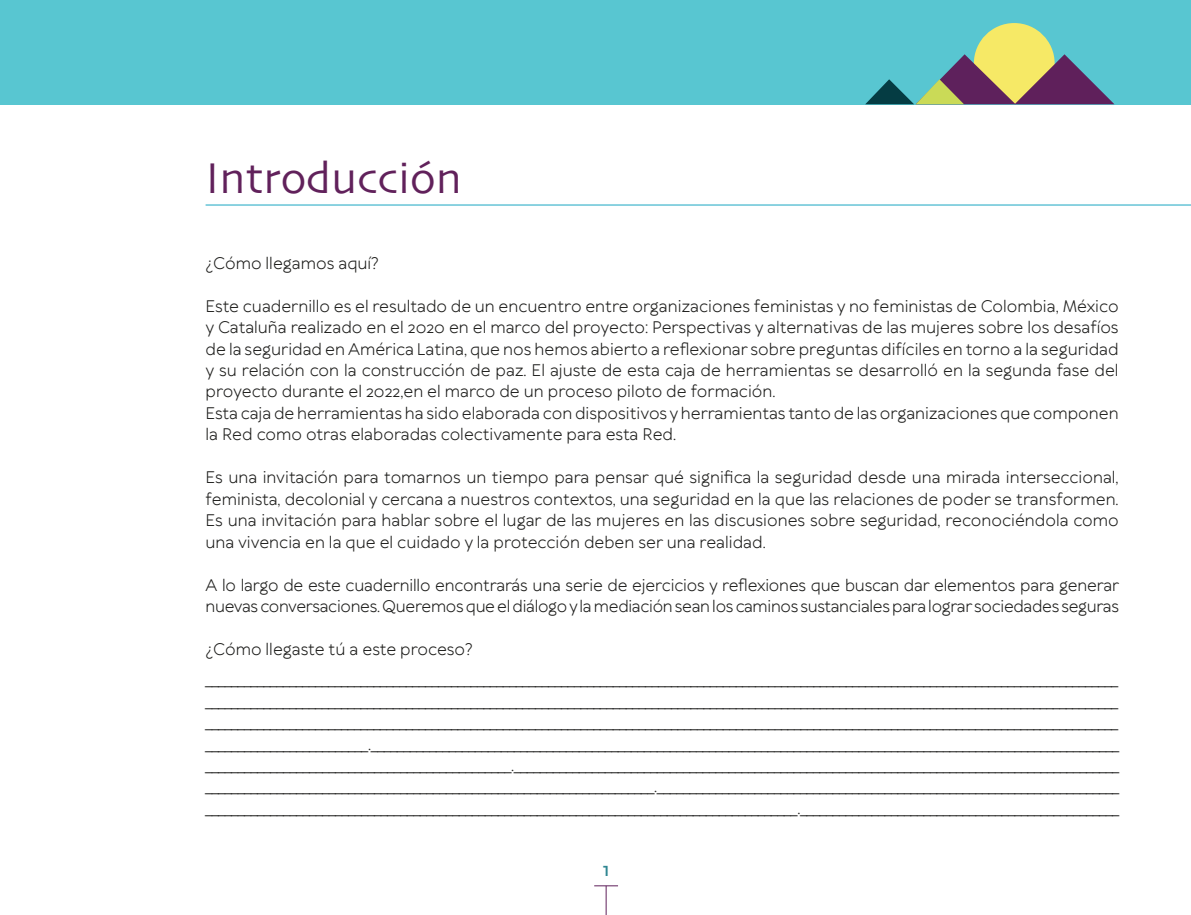
<style>
.page{position:relative;width:1191px;height:915px;background:#fff}
.page>*{position:absolute;margin:0;border:0;box-sizing:border-box;transform-origin:0 0}
.t1{font:45px "Skia";color:#61215b}
.t2{font:16.05px/21.5px "TT Wellingtons";color:#1d1d1b}
.t3{font:16.05px/21.5px "TT Wellingtons";letter-spacing:-.02em;color:#1d1d1b}
.t4{font:700 13.5px "Cy";color:#308792}
</style>
<div class="page">
<div style="left:0;top:0;width:1191px;height:104px;background:#58c6d1"></div>
<div style="left:973px;top:23px;width:81px;height:81px;background:#f6e966;border-radius:50%"></div>
<svg style="left:865px;top:54px;width:249px;height:50px"></svg>
<svg style="left:594px;top:885px;width:24px;height:29px"></svg>
<hr style="left:0;top:0;width:1px;height:104px;background:#61c2d4">
<hr style="left:206px;top:204px;width:985px;height:2px;background:#66c4d6">
<h1 class="t1" style="left:206px;top:151px;width:258px">Introducción</h1>
<p class="t2" style="left:206px;top:252px;width:175px">¿Cómo llegamos aquí?</p>
<p class="t2" style="left:206px;top:295px;width:914px">Este cuadernillo es el resultado de un encuentro entre organizaciones feministas y no feministas de Colombia, México y Cataluña realizado en el 2020 en el marco del proyecto: Perspectivas y alternativas de las mujeres sobre los desafíos de la seguridad en América Latina, que nos hemos abierto a reflexionar sobre preguntas difíciles en torno a la seguridad y su relación con la construcción de paz. El ajuste de esta caja de herramientas se desarrolló en la segunda fase del proyecto durante el 2022,en el marco de un proceso piloto de formación.<br>Esta caja de herramientas ha sido elaborada con dispositivos y herramientas tanto de las organizaciones que componen la Red como otras elaboradas colectivamente para esta Red.</p>
<p class="t2" style="left:206px;top:466px;width:914px;text-align:justify">Es una invitación para tomarnos un tiempo para pensar qué significa la seguridad desde una mirada interseccional, feminista, decolonial y cercana a nuestros contextos, una seguridad en la que las relaciones de poder se transformen.<br>Es una invitación para hablar sobre el lugar de las mujeres en las discusiones sobre seguridad, reconociéndola como una vivencia en la que el cuidado y la protección deben ser una realidad.</p>
<p class="t3" style="left:206px;top:574px;width:915px">A lo largo de este cuadernillo encontrarás una serie de ejercicios y reflexiones que buscan dar elementos para generar nuevas conversaciones. Queremos que el diálogo y la mediación sean los caminos sustanciales para lograr sociedades seguras</p>
<p class="t2" style="left:206px;top:634px;width:914px;line-height:30px">¿Cómo llegaste tú a este proceso? _____________________________________________________________________________________________________________________________________________</p>
<p class="t2" style="left:206px;top:689px;width:915px;text-align:justify">_____________________________________________________________________________________________________________________________________________ _____________________________________________________________________________________________________________________________________________ _________________________.___________________________________________________________________________________________________________________ _______________________________________________._____________________________________________________________________________________________ _____________________________________________________________________._______________________________________________________________________ ___________________________________________________________________________________________._________________________________________________</p>
<p class="t4" style="left:603px;top:860px;width:7px">1</p>
</div>
